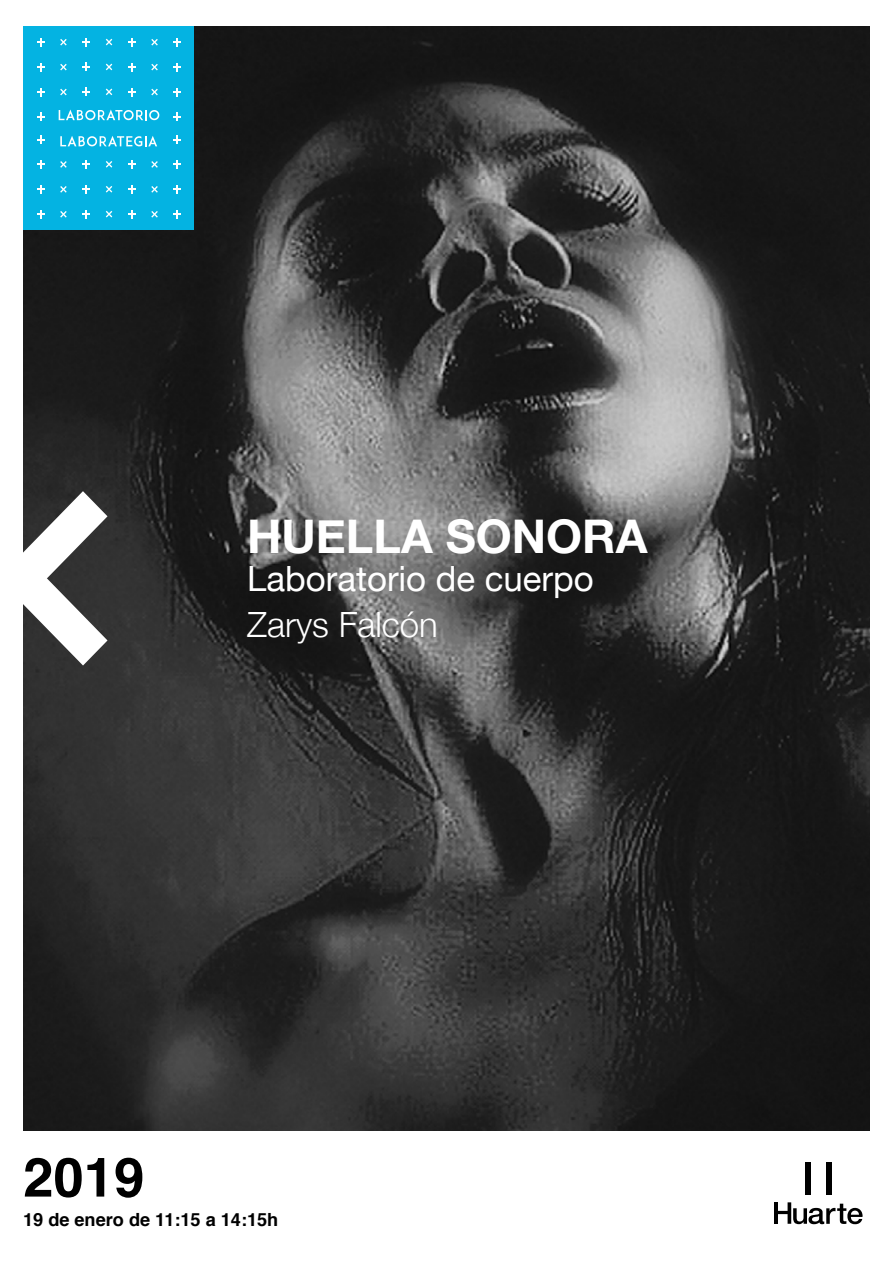
<style>
.page{position:relative;width:893px;height:1263px;background:#fff}
.page>*{position:absolute;margin:0;border:0;box-sizing:border-box;transform-origin:0 0}
.t1{font:700 54.45px "Helvetica";color:#000}
.t2{font:700 46.35px "Helvetica Neue";color:#fff}
.t3{font:34.8px "Helvetica Neue";color:#fff}
.t4{font:300 34.8px "Helvetica Neue";color:#fff}
.t5{font:700 18.15px "Helvetica";color:#000}
</style>
<div class="page">
<img style="left:23px;top:26px;width:847px;height:1104px">
<svg style="left:778px;top:1202px;width:85px;height:22px"></svg>
<hr style="left:774px;top:1202px;width:4px;height:22px;background:#000">
<div style="left:805px;top:1162px;width:5px;height:32px;background:#000"></div>
<div style="left:826px;top:1162px;width:6px;height:32px;background:#000"></div>
<div style="left:23px;top:26px;width:170px;height:204px;background:#04b3e2"></div>
<svg style="left:37px;top:135px;width:8px;height:9px"></svg>
<svg style="left:173px;top:135px;width:8px;height:9px"></svg>
<svg style="left:151px;top:161px;width:7px;height:7px"></svg>
<svg style="left:128px;top:160px;width:8px;height:8px"></svg>
<svg style="left:106px;top:161px;width:6px;height:7px"></svg>
<svg style="left:82px;top:160px;width:8px;height:8px"></svg>
<svg style="left:60px;top:161px;width:7px;height:7px"></svg>
<svg style="left:37px;top:160px;width:8px;height:8px"></svg>
<svg style="left:173px;top:160px;width:8px;height:8px"></svg>
<svg style="left:151px;top:186px;width:7px;height:7px"></svg>
<svg style="left:128px;top:185px;width:8px;height:8px"></svg>
<svg style="left:106px;top:186px;width:6px;height:7px"></svg>
<svg style="left:82px;top:185px;width:8px;height:8px"></svg>
<svg style="left:60px;top:186px;width:7px;height:7px"></svg>
<svg style="left:37px;top:185px;width:8px;height:8px"></svg>
<svg style="left:173px;top:185px;width:8px;height:8px"></svg>
<svg style="left:151px;top:211px;width:7px;height:7px"></svg>
<svg style="left:128px;top:210px;width:8px;height:8px"></svg>
<svg style="left:106px;top:211px;width:6px;height:6px"></svg>
<svg style="left:82px;top:210px;width:8px;height:8px"></svg>
<svg style="left:60px;top:211px;width:7px;height:7px"></svg>
<svg style="left:37px;top:210px;width:8px;height:8px"></svg>
<svg style="left:173px;top:210px;width:8px;height:8px"></svg>
<svg style="left:151px;top:39px;width:7px;height:7px"></svg>
<svg style="left:128px;top:38px;width:8px;height:8px"></svg>
<svg style="left:106px;top:39px;width:6px;height:6px"></svg>
<svg style="left:82px;top:38px;width:8px;height:8px"></svg>
<svg style="left:60px;top:39px;width:7px;height:7px"></svg>
<svg style="left:37px;top:38px;width:8px;height:8px"></svg>
<svg style="left:173px;top:38px;width:8px;height:8px"></svg>
<svg style="left:151px;top:64px;width:7px;height:6px"></svg>
<svg style="left:128px;top:63px;width:8px;height:8px"></svg>
<svg style="left:106px;top:64px;width:6px;height:6px"></svg>
<svg style="left:82px;top:63px;width:8px;height:8px"></svg>
<svg style="left:60px;top:64px;width:7px;height:6px"></svg>
<svg style="left:37px;top:63px;width:8px;height:8px"></svg>
<svg style="left:173px;top:63px;width:8px;height:8px"></svg>
<svg style="left:151px;top:89px;width:7px;height:6px"></svg>
<svg style="left:128px;top:88px;width:8px;height:8px"></svg>
<svg style="left:106px;top:89px;width:6px;height:6px"></svg>
<svg style="left:82px;top:88px;width:8px;height:8px"></svg>
<svg style="left:60px;top:89px;width:7px;height:6px"></svg>
<svg style="left:37px;top:88px;width:8px;height:8px"></svg>
<svg style="left:173px;top:88px;width:8px;height:8px"></svg>
<svg style="left:37px;top:113px;width:8px;height:8px"></svg>
<svg style="left:173px;top:113px;width:8px;height:8px"></svg>
<svg style="left:59px;top:110px;width:100px;height:10px"></svg>
<svg style="left:60px;top:136px;width:97px;height:10px"></svg>
<svg style="left:23px;top:491px;width:85px;height:174px"></svg>
<h2 class="t2" style="left:247px;top:500px;width:402px">HUELLA SONORA</h2>
<h3 class="t3" style="left:247px;top:553px;width:348px">Laboratorio de cuerpo</h3>
<h3 class="t4" style="left:247px;top:597px;width:192px">Zarys Falcón</h3>
<h1 class="t1" style="left:23px;top:1133px;width:123px">2019</h1>
<p class="t5" style="left:23px;top:1205px;width:257px">19 de enero de 11:15 a 14:15h</p>
</div>
